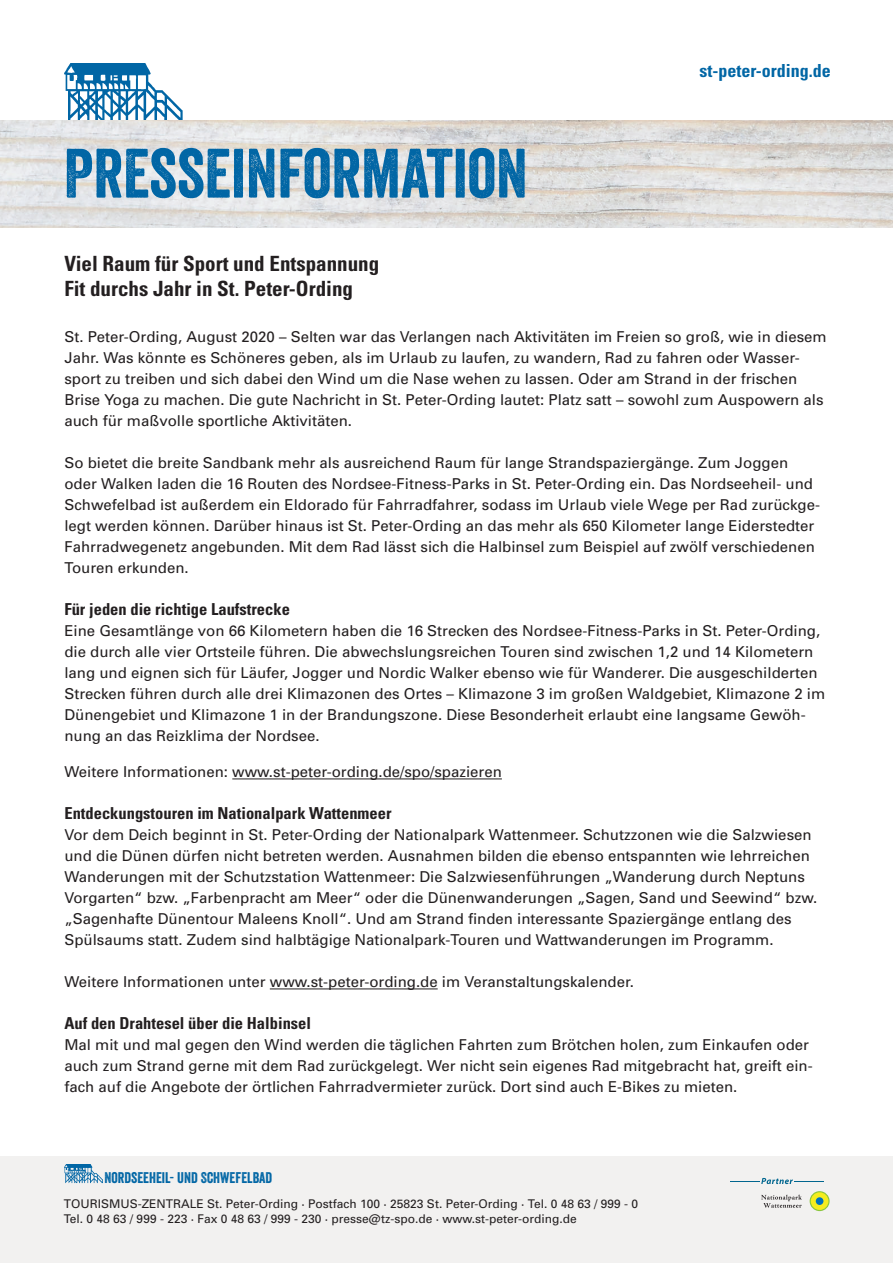
<style>
.page{position:relative;width:893px;height:1263px;background:#fff}
.page>*{position:absolute;margin:0;border:0;box-sizing:border-box;transform-origin:0 0}
.t1{font:67.5px "Veneer";color:#0166a5}
.t2{font:700 condensed 21px/25.2px "Univers";color:#231f20}
.t3{font:700 condensed 18px "Univers LT Std";color:#0166a5}
.t4{font:700 condensed 16.5px "Univers";color:#231f20}
.t5{font:15px/21px "Univers";color:#231f20}
.t6{font:15px "Veneer";color:#0166a5}
.t7{font:12px/14.4px "Univers";color:#231f20}
</style>
<div class="page">
<img style="left:65px;top:64px;width:123px;height:57px">
<img style="left:0;top:121px;width:892px;height:106px">
<div style="left:0;top:1157px;width:892px;height:106px;background:#f2f1f0"></div>
<img style="left:65px;top:1165px;width:38px;height:19px">
<hr style="left:730px;top:1181px;width:30px;height:1px;background:#01668f">
<svg style="left:761px;top:1178px;width:62px;height:6px"></svg>
<svg style="left:809px;top:1191px;width:20px;height:20px"></svg>
<div style="left:810px;top:1192px;width:18px;height:18px;background:#f5ed1e;border-radius:50%"></div>
<div style="left:815px;top:1197px;width:8px;height:8px;background:#0072bc;border-radius:50%"></div>
<svg style="left:761px;top:1195px;width:40px;height:13px"></svg>
<hr style="left:232px;top:779px;width:270px;height:1px;background:#231f20">
<hr style="left:270px;top:989px;width:167px;height:1px;background:#231f20">
<h1 class="t1" style="left:64px;top:149px;width:465px">PRESSEINFORMATION</h1>
<p class="t3" style="left:699px;top:62px;width:133px">st-peter-ording.de</p>
<h2 class="t2" style="left:64px;top:252px;width:316px">Viel Raum für Sport und Entspannung<br>Fit durchs Jahr in St. Peter-Ording</h2>
<p class="t5" style="left:64px;top:328px;width:763px">St. Peter-Ording, August 2020 – Selten war das Verlangen nach Aktivitäten im Freien so groß, wie in diesem Jahr. Was könnte es Schöneres geben, als im Urlaub zu laufen, zu wandern, Rad zu fahren oder Wasser&shy;sport zu treiben und sich dabei den Wind um die Nase wehen zu lassen. Oder am Strand in der frischen Brise Yoga zu machen. Die gute Nachricht in St. Peter-Ording lautet: Platz satt – sowohl zum Auspowern als auch für maßvolle sportliche Aktivitäten.</p>
<p class="t5" style="left:64px;top:454px;width:757px">So bietet die breite Sandbank mehr als ausreichend Raum für lange Strandspaziergänge. Zum Joggen oder Walken laden die 16 Routen des Nordsee-Fitness-Parks in St. Peter-Ording ein. Das Nordseeheil- und Schwefelbad ist außerdem ein Eldorado für Fahrradfahrer, sodass im Urlaub viele Wege per Rad zurückge&shy;legt werden können. Darüber hinaus ist St. Peter-Ording an das mehr als 650 Kilometer lange Eiderstedter Fahrradwegenetz angebunden. Mit dem Rad lässt sich die Halbinsel zum Beispiel auf zwölf verschiedenen Touren erkunden.</p>
<p class="t4" style="left:64px;top:604px;width:227px">Für jeden die richtige Laufstrecke</p>
<p class="t5" style="left:64px;top:622px;width:762px">Eine Gesamtlänge von 66 Kilometern haben die 16 Strecken des Nordsee-Fitness-Parks in St. Peter-Ording, die durch alle vier Ortsteile führen. Die abwechslungsreichen Touren sind zwischen 1,2 und 14 Kilometern lang und eignen sich für Läufer, Jogger und Nordic Walker ebenso wie für Wanderer. Die ausgeschilderten Strecken führen durch alle drei Klimazonen des Ortes – Klimazone 3 im großen Waldgebiet, Klimazone 2 im Dünengebiet und Klimazone 1 in der Brandungszone. Diese Besonderheit erlaubt eine langsame Gewöh&shy;nung an das Reizklima der Nordsee.</p>
<p class="t5" style="left:64px;top:763px;width:439px">Weitere Informationen: www.st-peter-ording.de/spo/spazieren</p>
<p class="t4" style="left:64px;top:808px;width:328px">Entdeckungstouren im Nationalpark Wattenmeer</p>
<p class="t5" style="left:64px;top:826px;width:754px">Vor dem Deich beginnt in St. Peter-Ording der Nationalpark Wattenmeer. Schutzzonen wie die Salzwiesen und die Dünen dürfen nicht betreten werden. Ausnahmen bilden die ebenso entspannten wie lehrreichen Wanderungen mit der Schutzstation Wattenmeer: Die Salzwiesenführungen „Wanderung durch Neptuns Vorgarten“ bzw. „Farbenpracht am Meer“ oder die Dünenwanderungen „Sagen, Sand und Seewind“ bzw. „Sagenhafte Dünentour Maleens Knoll“. Und am Strand finden interessante Spaziergänge entlang des Spülsaums statt. Zudem sind halbtägige Nationalpark-Touren und Wattwanderungen im Programm.</p>
<p class="t5" style="left:64px;top:973px;width:571px">Weitere Informationen unter www.st-peter-ording.de im Veranstaltungskalender.</p>
<p class="t4" style="left:64px;top:1018px;width:248px">Auf den Drahtesel über die Halbinsel</p>
<p class="t5" style="left:64px;top:1036px;width:749px">Mal mit und mal gegen den Wind werden die täglichen Fahrten zum Brötchen holen, zum Einkaufen oder auch zum Strand gerne mit dem Rad zurückgelegt. Wer nicht sein eigenes Rad mitgebracht hat, greift ein&shy;fach auf die Angebote der örtlichen Fahrradvermieter zurück. Dort sind auch E-Bikes zu mieten.</p>
<p class="t6" style="left:105px;top:1172px;width:169px">NORDSEEHEIL- UND SCHWEFELBAD</p>
<p class="t7" style="left:64px;top:1198px;width:576px">TOURISMUS-ZENTRALE St. Peter-Ording · Postfach 100 · 25823 St. Peter-Ording · Tel. 0 48 63 / 999 - 0<br>Tel. 0 48 63 / 999 - 223 · Fax 0 48 63 / 999 - 230 · presse@tz-spo.de · www.st-peter-ording.de</p>
</div>
